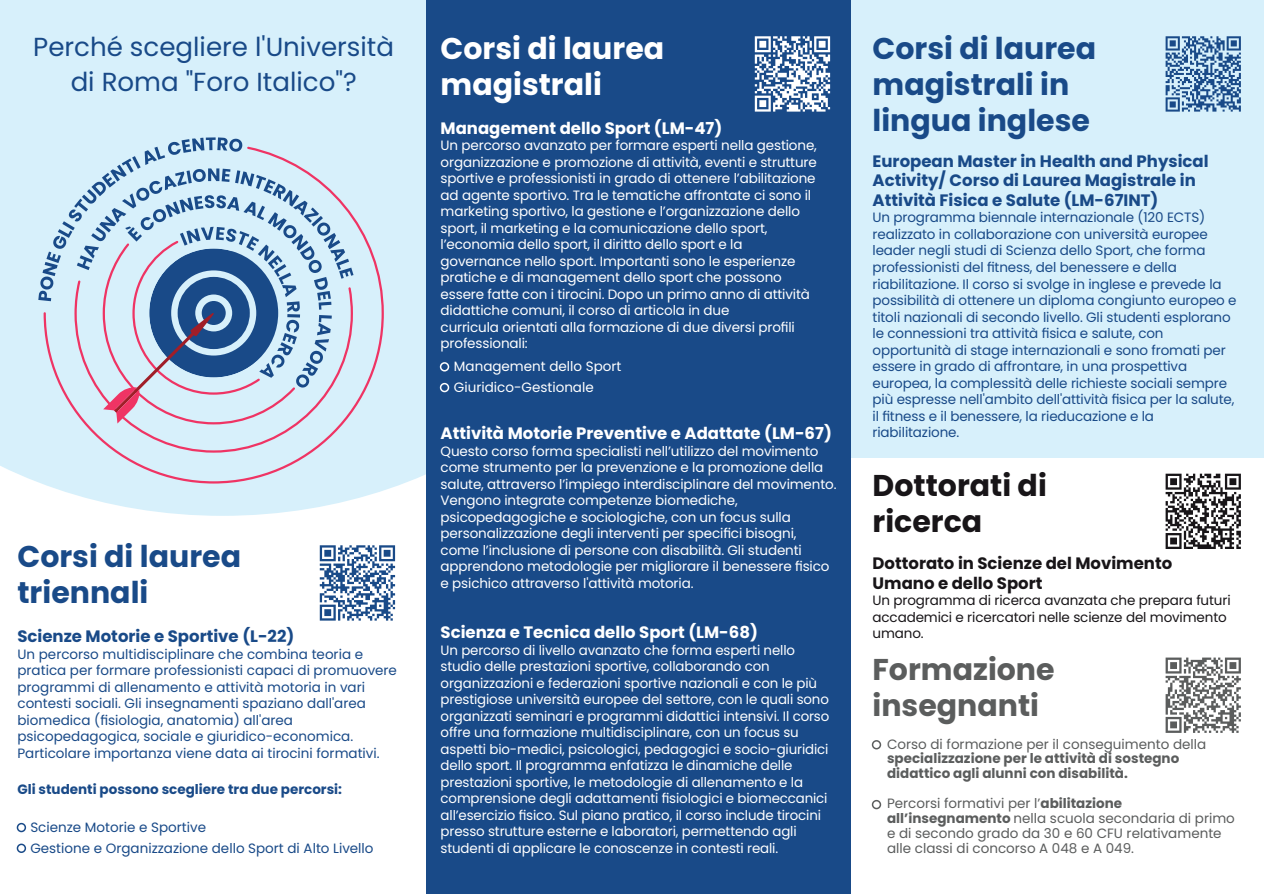
<style>
.page{position:relative;width:1264px;height:894px;background:#fff}
.page>*{position:absolute;margin:0;border:0;box-sizing:border-box;transform-origin:0 0}
.t1{font:700 30px/36px "Poppins";color:#194a88}
.t2{font:700 30px/36px "Poppins";color:#fff}
.t3{font:700 30px/36px "Poppins";color:#5b5d5d}
.t4{font:700 30px/36px "Poppins";color:#181518}
.t5{font:26.1px/35.8px "Poppins";color:#194a88;text-align:center}
.t6{font:700 16.5px/19.5px "Poppins";color:#194a88}
.t7{font:700 16.5px "Poppins";color:#fff}
.t8{font:700 16.5px/19.5px "Poppins";color:#181518}
.t9{font:13.5px/16.5px "Poppins";letter-spacing:-.01em;color:#fff}
.t10{font:13.5px/16.5px "Poppins";letter-spacing:-.01em;color:#194a88}
.t11{font:13.5px/14.9px "Poppins";color:#5b5d5d}
.t12{font:13.5px/16.5px "Poppins";letter-spacing:-.01em;color:#181518}
.t13{font:700 13.5px/14.9px "Poppins";color:#5b5d5d}
.t14{font:700 13.5px "Poppins";color:#194a88}
.s1{font-weight:700}
</style>
<div class="page">
<div style="left:0;top:0;width:426px;height:515px;background:#d7f0fb"></div>
<div style="left:44px;top:147px;width:340px;height:336px;background:#d7f0fb"></div>
<svg style="left:74px;top:424px;width:279px;height:28px;background:#d8e1ef"></svg>
<svg style="left:38px;top:137px;width:315px;height:287px;background:#b1c7dd"></svg>
<div style="left:17px;top:822px;width:9px;height:9px;border:2px solid #194a88;border-radius:50%"></div>
<div style="left:17px;top:843px;width:9px;height:9px;border:2px solid #194a88;border-radius:50%"></div>
<svg style="left:320px;top:545px;width:75px;height:75px"></svg>
<div style="left:426px;top:0;width:424px;height:893px;background:#194a88"></div>
<div style="left:440px;top:362px;width:9px;height:9px;border:2px solid #fff;border-radius:50%"></div>
<div style="left:440px;top:383px;width:9px;height:9px;border:2px solid #fff;border-radius:50%"></div>
<div style="left:850px;top:0;width:413px;height:458px;background:#d7f0fb"></div>
<svg style="left:1165px;top:36px;width:75px;height:76px"></svg>
<svg style="left:754px;top:36px;width:76px;height:76px"></svg>
<div style="left:871px;top:739px;width:10px;height:10px;background:#fff;border:2px solid #5b5d5d;border-radius:50%"></div>
<div style="left:871px;top:799px;width:10px;height:10px;background:#fff;border:2px solid #5b5d5d;border-radius:50%"></div>
<svg style="left:1165px;top:473px;width:75px;height:75px"></svg>
<svg style="left:1165px;top:657px;width:75px;height:75px"></svg>
<h2 class="t5" style="left:33px;top:28px;width:362px">Perché scegliere l'Università di Roma "Foro Italico"?</h2>
<h1 class="t2" style="left:440px;top:30px;width:225px">Corsi di laurea magistrali</h1>
<p class="t7" style="left:440px;top:116px;width:283px">Management dello Sport (LM-47)</p>
<p class="t9" style="left:440px;top:137px;width:378px">Un percorso avanzato per formare esperti nella gestione, organizzazione e promozione di attività, eventi e strutture sportive e professionisti in grado di ottenere l’abilitazione ad agente sportivo. Tra le tematiche affrontate ci sono il marketing sportivo, la gestione e l’organizzazione dello sport, il marketing e la comunicazione dello sport, l’economia dello sport, il diritto dello sport e la governance nello sport. Importanti sono le esperienze pratiche e di management dello sport che possono essere fatte con i tirocini. Dopo un primo anno di attività didattiche comuni, il corso di articola in due<br>curricula orientati alla formazione di due diversi profili professionali:</p>
<h1 class="t1" style="left:17px;top:538px;width:225px">Corsi di laurea triennali</h1>
<p class="t6" style="left:17px;top:626px;width:278px">Scienze Motorie e Sportive (L-22)</p>
<p class="t10" style="left:17px;top:645px;width:381px">Un percorso multidisciplinare che combina teoria e pratica per formare professionisti capaci di promuovere programmi di allenamento e attività motoria in vari contesti sociali. Gli insegnamenti spaziano dall'area biomedica (fisiologia, anatomia) all'area psicopedagogica, sociale e giuridico-economica.<br>Particolare importanza viene data ai tirocini formativi.</p>
<p class="t14" style="left:17px;top:779px;width:326px">Gli studenti possono scegliere tra due percorsi:</p>
<p class="t10" style="left:30px;top:816px;width:345px;line-height:21px">Scienze Motorie e Sportive<br>Gestione e Organizzazione dello Sport di Alto Livello</p>
<p class="t9" style="left:454px;top:355px;width:169px;line-height:21px">Management dello Sport<br>Giuridico-Gestionale</p>
<p class="t7" style="left:440px;top:422px;width:393px">Attività Motorie Preventive e Adattate (LM-67)</p>
<p class="t9" style="left:440px;top:442px;width:397px">Questo corso forma specialisti nell’utilizzo del movimento come strumento per la prevenzione e la promozione della salute, attraverso l’impiego interdisciplinare del movimento.<br>Vengono integrate competenze biomediche, psicopedagogiche e sociologiche, con un focus sulla personalizzazione degli interventi per specifici bisogni, come l’inclusione di persone con disabilità. Gli studenti apprendono metodologie per migliorare il benessere fisico e psichico attraverso l'attività motoria.</p>
<p class="t7" style="left:440px;top:620px;width:319px">Scienza e Tecnica dello Sport (LM-68)</p>
<p class="t9" style="left:440px;top:641px;width:390px">Un percorso di livello avanzato che forma esperti nello studio delle prestazioni sportive, collaborando con organizzazioni e federazioni sportive nazionali e con le più prestigiose università europee del settore, con le quali sono organizzati seminari e programmi didattici intensivi. Il corso offre una formazione multidisciplinare, con un focus su aspetti bio-medici, psicologici, pedagogici e socio-giuridici dello sport. Il programma enfatizza le dinamiche delle prestazioni sportive, le metodologie di allenamento e la comprensione degli adattamenti fisiologici e biomeccanici all’esercizio fisico. Sul piano pratico, il corso include tirocini presso strutture esterne e laboratori, permettendo agli studenti di applicare le conoscenze in contesti reali.</p>
<h1 class="t1" style="left:872px;top:30px;width:225px">Corsi di laurea magistrali in lingua inglese</h1>
<p class="t6" style="left:872px;top:151px;width:337px">European Master in Health and Physical<br>Activity/ Corso di Laurea Magistrale in<br>Attività Fisica e Salute (LM-67INT)</p>
<p class="t10" style="left:872px;top:209px;width:365px">Un programma biennale internazionale (120 ECTS) realizzato in collaborazione con università europee leader negli studi di Scienza dello Sport, che forma professionisti del fitness, del benessere e della riabilitazione. Il corso si svolge in inglese e prevede la possibilità di ottenere un diploma congiunto europeo e titoli nazionali di secondo livello. Gli studenti esplorano le connessioni tra attività fisica e salute, con opportunità di stage internazionali e sono fromati per essere in grado di affrontare, in una prospettiva europea, la complessità delle richieste sociali sempre più espresse nell'ambito dell'attività fisica per la salute, il fitness e il benessere, la rieducazione e la riabilitazione.</p>
<h1 class="t4" style="left:872px;top:467px;width:176px">Dottorati di ricerca</h1>
<p class="t8" style="left:872px;top:553px;width:301px">Dottorato in Scienze del Movimento<br>Umano e dello Sport</p>
<p class="t12" style="left:872px;top:592px;width:359px">Un programma di ricerca avanzata che prepara futuri accademici e ricercatori nelle scienze del movimento umano.</p>
<h1 class="t3" style="left:872px;top:651px;width:184px">Formazione insegnanti</h1>
<p class="t11" style="left:887px;top:736px;width:321px">Corso di formazione per il conseguimento della</p>
<p class="t13" style="left:887px;top:751px;width:294px">specializzazione per le attività di sostegno didattico agli alunni con disabilità.</p>
<p class="t11" style="left:887px;top:795px;width:349px">Percorsi formativi per l’<span class="s1">abilitazione all’insegnamento</span> nella scuola secondaria di primo e di secondo grado da 30 e 60 CFU relativamente alle classi di concorso A 048 e A 049.</p>
</div>
